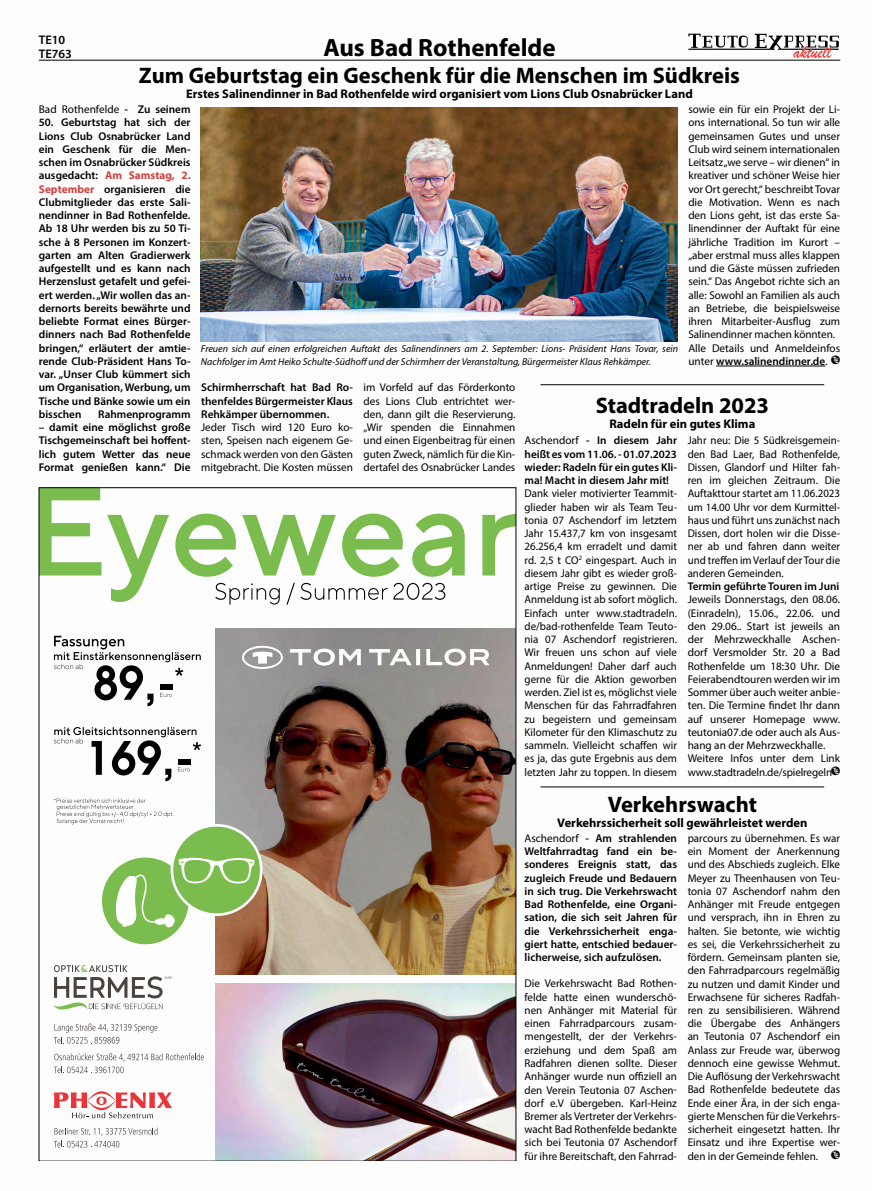
<style>
.page{position:relative;width:872px;height:1191px;background:#fff}
.page>*{position:absolute;margin:0;border:0;box-sizing:border-box;transform-origin:0 0}
.t1{font:700 25px "Myriad Pro";color:#000}
.t2{font:700 22.5px "Myriad Pro";color:#000}
.t3{font:700 12.5px "Myriad Pro";color:#000}
.t4{font:600 12.5px/13.8px "Myriad Pro";color:#000}
.t5{font:11.25px/13.2px "Myriad Pro";letter-spacing:-.005em;color:#000;text-align:justify}
.t6{font:600 11.25px/13.2px "Myriad Pro";color:#000;text-align:justify}
.t7{font:italic 10px/13.2px "Myriad Pro";color:#000}
.t8{font:8.75px "Teuto Express";color:#000}
.s1{font-weight:600}
.s2{font-weight:700;color:#d0433d}
.s3{font-weight:400}
</style>
<div class="page">
<svg style="left:688px;top:34px;width:150px;height:24px"></svg>
<hr style="left:39px;top:60px;width:801px;height:1px;background:#000">
<img style="left:215px;top:629px;width:299px;height:345px">
<img style="left:215px;top:983px;width:299px;height:175px">
<svg style="left:290px;top:648px;width:199px;height:17px"></svg>
<svg style="left:242px;top:646px;width:41px;height:23px"></svg>
<svg style="left:229px;top:602px;width:60px;height:2px"></svg>
<svg style="left:54px;top:798px;width:119px;height:26px"></svg>
<svg style="left:41px;top:489px;width:473px;height:113px"></svg>
<svg style="left:54px;top:636px;width:147px;height:70px"></svg>
<div style="left:160px;top:684px;width:13px;height:5px;background:#000"></div>
<svg style="left:54px;top:727px;width:147px;height:54px"></svg>
<div style="left:178px;top:759px;width:13px;height:5px;background:#000"></div>
<svg style="left:54px;top:965px;width:118px;height:44px"></svg>
<svg style="left:54px;top:1023px;width:103px;height:20px"></svg>
<svg style="left:54px;top:1053px;width:150px;height:20px"></svg>
<svg style="left:54px;top:1091px;width:118px;height:27px"></svg>
<svg style="left:54px;top:1127px;width:103px;height:20px"></svg>
<svg style="left:99px;top:855px;width:92px;height:92px"></svg>
<div style="left:102px;top:857px;width:87px;height:87px;background:#7bbc4e;border-radius:50%"></div>
<div style="left:171px;top:824px;width:91px;height:92px;background:#fff;border-radius:50%"></div>
<div style="left:173px;top:826px;width:87px;height:87px;background:#7bbc4e;border-radius:50%"></div>
<svg style="left:116px;top:856px;width:139px;height:71px"></svg>
<hr style="left:716px;top:366px;width:109px;height:1px;background:#000">
<hr style="left:540px;top:384px;width:284px;height:1px;background:#000">
<hr style="left:540px;top:786px;width:284px;height:1px;background:#000">
<img style="left:201px;top:107px;width:476px;height:234px">
<p class="t4" style="left:39px;top:33px;width:35px">TE10<br>TE763</p>
<h1 class="t1" style="left:323px;top:31px;width:234px">Aus Bad Rothenfelde</h1>
<h2 class="t2" style="left:139px;top:61px;width:602px">Zum Geburtstag ein Geschenk für die Menschen im Südkreis</h2>
<p class="t3" style="left:186px;top:86px;width:508px">Erstes Salinendinner in Bad Rothenfelde wird organisiert vom Lions Club Osnabrücker Land</p>
<p class="t5" style="left:39px;top:103px;width:153px">Bad Rothenfelde <span class="s1">- Zu seinem</span></p>
<p class="t6" style="left:39px;top:116px;width:153px">50. Geburtstag hat sich der Lions Club Osnabrücker Land ein Geschenk für die Men&shy;schen im Osnabrücker Südkreis ausgedacht: <span class="s2">Am Samstag, 2.<br>September</span> organisieren die Clubmitglieder das erste Sali&shy;nendinner in Bad Rothenfelde.<br>Ab 18 Uhr werden bis zu 50 Ti&shy;sche à 8 Personen im Konzert&shy;garten am Alten Gradierwerk aufgestellt und es kann nach Herzenslust getafelt und gefei&shy;ert werden. „Wir wollen das an&shy;dernorts bereits bewährte und beliebte Format eines Bürger&shy;dinners nach Bad Rothenfelde bringen,“ erläutert der amtie&shy;rende Club-Präsident Hans To&shy;var. „Unser Club kümmert sich um Organisation, Werbung, um Tische und Bänke sowie um ein bisschen</p>
<p class="t5" style="left:688px;top:103px;width:153px;text-align:left">sowie ein für ein Projekt der Li&shy;ons international. So tun wir alle gemeinsamen Gutes und unser<br>Club wird seinem internationalen<br>Leitsatz „we serve – wir dienen“ in kreativer und schöner Weise hier vor Ort gerecht,“ beschreibt Tovar die Motivation. Wenn es nach den Lions geht, ist das erste Sa&shy;linendinner der Auftakt für eine jährliche Tradition im Kurort – „aber erstmal muss alles klappen und die Gäste müssen zufrieden sein.“ Das Angebot richte sich an alle: Sowohl an Familien als auch an Betriebe, die beispielsweise ihren Mitarbeiter-Ausflug zum<br>Salinendinner machen könnten.<br>Alle Details und Anmeldeinfos unter <span class="s1">www.salinendinner.de</span>. <sup>t</sup></p>
<p class="t7" style="left:201px;top:341px;width:479px">Freuen sich auf einen erfolgreichen Auftakt des Salinendinners am 2. September: Lions- Präsident Hans Tovar, sein<br>Nachfolger im Amt Heiko Schulte-Südhoff und der Schirmherr der Veranstaltung, Bürgermeister Klaus Rehkämper.</p>
<p class="t6" style="left:201px;top:381px;width:153px">Schirmherrschaft hat Bad Ro&shy;thenfeldes Bürgermeister Klaus Rehkämper übernommen.</p>
<p class="t5" style="left:201px;top:420px;width:153px">Jeder Tisch wird 120 Euro ko&shy;sten, Speisen nach eigenem Ge&shy;schmack werden von den Gästen mitgebracht. Die Kosten müssen</p>
<p class="t5" style="left:363px;top:381px;width:153px">im Vorfeld auf das Förderkonto des Lions Club entrichtet wer&shy;den, dann gilt die Reservierung. „Wir spenden die Einnahmen und einen Eigenbeitrag für einen guten Zweck, nämlich für die Kin&shy;dertafel des Osnabrücker Landes</p>
<h2 class="t2" style="left:595px;top:391px;width:175px">Stadtradeln 2023</h2>
<p class="t3" style="left:609px;top:416px;width:147px">Radeln für ein gutes Klima</p>
<p class="t6" style="left:524px;top:433px;width:154px"><span class="s3">Aschendorf</span> - In diesem Jahr heißt es vom 11.06. - 01.07.2023 wieder: Radeln für ein gutes Kli&shy;ma! Macht in diesem Jahr mit!</p>
<p class="t5" style="left:524px;top:487px;width:154px">Dank vieler motivierter Teammit&shy;glieder haben wir als Team Teu&shy;tonia 07 Aschendorf im letztem Jahr 15.437,7 km von insgesamt 26.256,4 km erradelt und damit rd. 2,5 t CO<sup>2</sup> eingespart. Auch in diesem Jahr gibt es wieder groß&shy;artige Preise zu gewinnen. Die Anmeldung ist ab sofort möglich.<br>Einfach unter www.stadtradeln. de/bad-rothenfelde Team Teuto&shy;nia 07 Aschendorf registrieren.<br>Wir freuen uns schon auf viele Anmeldungen! Daher darf auch gerne für die Aktion geworben werden. Ziel ist es, möglichst viele Menschen für das Fahrradfahren zu begeistern und gemeinsam Kilometer für den Klimaschutz zu sammeln. Vielleicht schaffen wir es ja, das gute Ergebnis aus dem letzten Jahr zu toppen. In diesem</p>
<p class="t6" style="left:98px;top:407px;width:94px">Rahmenprogramm</p>
<p class="t6" style="left:39px;top:420px;width:153px">– damit eine möglichst große Tischgemeinschaft bei hoffent&shy;lich gutem Wetter das neue Format genießen kann.“ Die</p>
<p class="t5" style="left:687px;top:434px;width:154px">Jahr neu: Die 5 Südkreisgemein&shy;den Bad Laer, Bad Rothenfelde, Dissen, Glandorf und Hilter fah&shy;ren im gleichen Zeitraum. Die Auftakttour startet am 11.06.2023 um 14.00 Uhr vor dem Kurmittel&shy;haus und führt uns zunächst nach Dissen, dort holen wir die Disse&shy;ner ab und fahren dann weiter und treffen im Verlauf der Tour die anderen Gemeinden.</p>
<p class="t6" style="left:687px;top:579px;width:153px">Termin geführte Touren im Juni</p>
<p class="t5" style="left:687px;top:593px;width:154px;text-align:left">Jeweils Donnerstags, den 08.06. (Einradeln), 15.06., 22.06. und den 29.06.. Start ist jeweils an der Mehrzweckhalle Aschen&shy;dorf Versmolder Str. 20 a Bad<br>Rothenfelde um 18:30 Uhr. Die<br>Feierabendtouren werden wir im<br>Sommer über auch weiter anbie&shy;ten. Die Termine findet Ihr dann auf unserer Homepage www. teutonia07.de oder auch als Aus&shy;hang an der Mehrzweckhalle.<br>Weitere Infos unter dem Link www.stadtradeln.de/spielregeln<sup>t</sup></p>
<h2 class="t2" style="left:607px;top:790px;width:151px">Verkehrswacht</h2>
<p class="t3" style="left:557px;top:815px;width:252px">Verkehrssicherheit soll gewährleistet werden</p>
<p class="t6" style="left:524px;top:831px;width:154px"><span class="s3">Aschendorf</span> - Am strahlenden Weltfahrradtag fand ein be&shy;sonderes Ereignis statt, das zugleich Freude und Bedauern in sich trug. Die Verkehrswacht Bad Rothenfelde, eine Organi&shy;sation, die sich seit Jahren für die Verkehrssicherheit enga&shy;giert hatte, entschied bedauer&shy;licherweise, sich aufzulösen.</p>
<p class="t5" style="left:524px;top:977px;width:154px">Die Verkehrswacht Bad Rothen&shy;felde hatte einen wunderschö&shy;nen Anhänger mit Material für einen Fahrradparcours zusam&shy;mengestellt, der der Verkehrs&shy;erziehung und dem Spaß am Radfahren dienen sollte. Dieser Anhänger wurde nun offiziell an den Verein Teutonia 07 Aschen&shy;dorf e.V übergeben. Karl-Heinz Bremer als Vertreter der Verkehrs&shy;wacht Bad Rothenfelde bedankte sich bei Teutonia 07 Aschendorf für ihre Bereitschaft, den Fahrrad-</p>
<p class="t5" style="left:687px;top:831px;width:154px">parcours zu übernehmen. Es war ein Moment der Anerkennung und des Abschieds zugleich. Elke Meyer zu Theenhausen von Teu&shy;tonia 07 Aschendorf nahm den Anhänger mit Freude entgegen und versprach, ihn in Ehren zu halten. Sie betonte, wie wichtig es sei, die Verkehrssicherheit zu fördern. Gemeinsam planten sie, den Fahrradparcours regelmäßig zu nutzen und damit Kinder und Erwachsene für sicheres Radfah&shy;ren zu sensibilisieren. Während die Übergabe des Anhängers an Teutonia 07 Aschendorf ein Anlass zur Freude war, überwog dennoch eine gewisse Wehmut.<br>Die Auflösung der Verkehrswacht Bad Rothenfelde bedeutete das Ende einer Ära, in der sich enga&shy;gierte Menschen für die Verkehrs&shy;sicherheit eingesetzt hatten. Ihr Einsatz und ihre Expertise wer&shy;den in der Gemeinde fehlen.</p>
<p class="t8" style="left:833px;top:1150px;width:9px">t</p>
</div>
